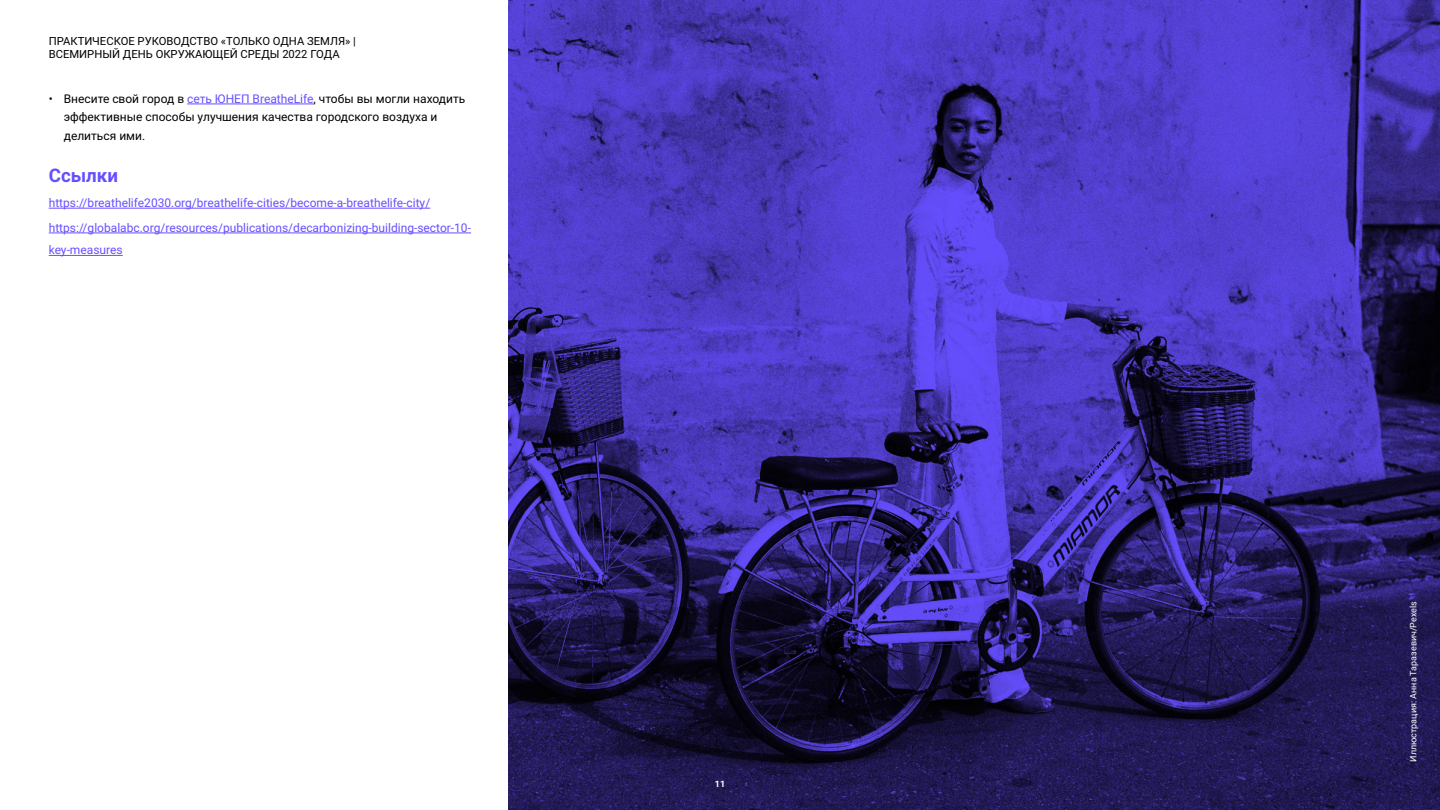
<style>
.page{position:relative;width:1440px;height:810px;background:#fff}
.page>*{position:absolute;margin:0;border:0;box-sizing:border-box;transform-origin:0 0}
.No_Spacing{font:700 18.75px "Roboto";color:#664fff}
.No_Spacing-2{font:12px/22.5px "Roboto";color:#664fff}
.No_Spacing-3{font:12px/18.8px "Roboto";color:#000}
.t1{font:11.25px/13.5px "Roboto";color:#000}
.t2{font:9px "Roboto";color:#fff}
.t3{font:700 9px "Roboto";color:#fff}
.s1{color:#664fff}
</style>
<div class="page">
<hr style="left:187px;top:104px;width:127px;height:1px;background:#664fff">
<hr style="left:49px;top:208px;width:381px;height:1px;background:#664fff">
<hr style="left:49px;top:233px;width:422px;height:1px;background:#664fff">
<hr style="left:49px;top:255px;width:74px;height:1px;background:#664fff">
<img style="left:509px;top:0;width:931px;height:810px">
<p class="t1" style="left:49px;top:33px;width:309px">ПРАКТИЧЕСКОЕ РУКОВОДСТВО «ТОЛЬКО ОДНА ЗЕМЛЯ» |<br>ВСЕМИРНЫЙ ДЕНЬ ОКРУЖАЮЩЕЙ СРЕДЫ 2022 ГОДА</p>
<p class="No_Spacing-3" style="left:64px;top:89px;width:403px;text-indent:-15px">• Внесите свой город в <span class="s1">сеть ЮНЕП BreatheLife</span>, чтобы вы могли находить эффективные способы улучшения качества городского воздуха и делиться ими.</p>
<p class="No_Spacing" style="left:49px;top:162px;width:71px">Ссылки</p>
<p class="No_Spacing-2" style="left:49px;top:191px;width:383px">https://breathelife2030.org/breathelife-cities/become-a-breathelife-city/</p>
<p class="No_Spacing-2" style="left:49px;top:216px;width:424px">https://globalabc.org/resources/publications/decarbonizing-building-sector-10- key-measures</p>
<p class="t3" style="left:715px;top:777px;width:12px">11</p>
<p class="t2" style="left:1407px;top:762px;width:162px;rotate:-90deg">Иллюстрация: Анна Таразевич/Pexels</p>
</div>
